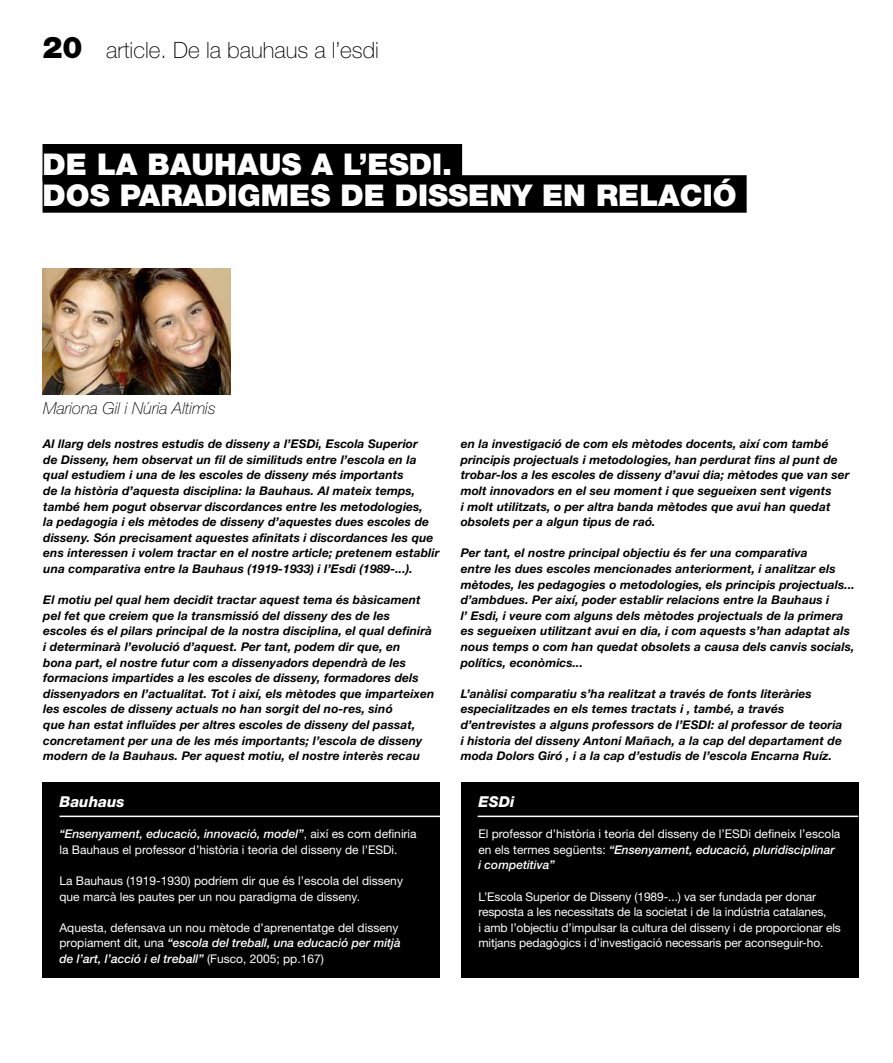
<style>
.page{position:relative;width:893px;height:1063px;background:#fff}
.page>*{position:absolute;margin:0;border:0;box-sizing:border-box;transform-origin:0 0}
.t1{font:900 30px/31.2px "Helvetica Neue";color:#fff}
.t2{font:900 30px "Helvetica Neue";color:#000}
.t3{font:100 22.5px "Helvetica Neue";color:#000}
.t4{font:italic 100 16.5px "Helvetica Neue";color:#000}
.t5{font:italic 800 15px "Helvetica Neue";color:#fff}
.t6{font:italic 700 12px/15.6px "Helvetica Neue";letter-spacing:.01em;color:#000}
.t7{font:12px/15.6px "Helvetica Neue";color:#fff}
.s1{font-weight:500;font-style:italic}
</style>
<div class="page">
<div style="left:43px;top:782px;width:397px;height:196px;background:#000"></div>
<div style="left:461px;top:782px;width:398px;height:196px;background:#000"></div>
<div style="left:43px;top:144px;width:419px;height:38px;background:#000"></div>
<div style="left:43px;top:175px;width:704px;height:38px;background:#000"></div>
<hr style="left:60px;top:816px;width:380px;height:1px;background:#fff">
<hr style="left:478px;top:816px;width:380px;height:1px;background:#fff">
<img style="left:43px;top:268px;width:188px;height:126px">
<h1 class="t2" style="left:43px;top:30px;width:42px">20</h1>
<h2 class="t3" style="left:106px;top:37px;width:274px">article. De la bauhaus a l’esdi</h2>
<h1 class="t1" style="left:43px;top:148px;width:344px">DE LA BAUHAUS A L’ESDI</h1>
<h1 class="t1" style="left:43px;top:148px;width:696px;text-indent:400px">.<br>DOS PARADIGMES DE DISSENY EN RELACIÓ</h1>
<h3 class="t4" style="left:43px;top:399px;width:174px">Mariona Gil i Núria Altimís</h3>
<p class="t6" style="left:43px;top:436px;width:398px">Al llarg dels nostres estudis de disseny a l’ESDi, Escola Superior<br>de Disseny, hem observat un fil de similituds entre l’escola en la qual estudiem i una de les escoles de disseny més importants<br>de la història d’aquesta disciplina: la Bauhaus. Al mateix temps, també hem pogut observar discordances entre les metodologies,<br>la pedagogia i els mètodes de disseny d’aquestes dues escoles de disseny. Són precisament aquestes afinitats i discordances les que ens interessen i volem tractar en el nostre article; pretenem establir una comparativa entre la Bauhaus (1919-1933) i l’Esdi (1989-...).</p>
<p class="t6" style="left:43px;top:592px;width:393px">El motiu pel qual hem decidit tractar aquest tema és bàsicament pel fet que creiem que la transmissió del disseny des de les escoles és el pilars principal de la nostra disciplina, el qual definirà i determinarà l’evolució d’aquest. Per tant, podem dir que, en<br>bona part, el nostre futur com a dissenyadors dependrà de les formacions impartides a les escoles de disseny, formadores dels dissenyadors en l’actualitat. Tot i així, els mètodes que imparteixen les escoles de disseny actuals no han sorgit del no-res, sinó<br>que han estat influïdes per altres escoles de disseny del passat, concretament per una de les més importants; l’escola de disseny modern de la Bauhaus. Per aquest motiu, el nostre interès recau</p>
<p class="t5" style="left:60px;top:793px;width:67px">Bauhaus</p>
<p class="t7" style="left:60px;top:826px;width:359px"><span class="s1">“Ensenyament, educació, innovació, model”</span>, així es com definiria la Bauhaus el professor d’història i teoria del disseny de l’ESDi.</p>
<p class="t7" style="left:60px;top:873px;width:345px">La Bauhaus (1919-1930) podríem dir que és l’escola del disseny que marcà les pautes per un nou paradigma de disseny.</p>
<p class="t7" style="left:60px;top:919px;width:343px">Aquesta, defensava un nou mètode d’aprenentatge del disseny propiament dit, una <span class="s1">“escola del treball, una educació per mitjà de l’art, l’acció i el treball”</span> (Fusco, 2005; pp.167)</p>
<p class="t6" style="left:461px;top:436px;width:390px">en la investigació de com els mètodes docents, així com també principis projectuals i metodologies, han perdurat fins al punt de trobar-los a les escoles de disseny d’avui dia; mètodes que van ser molt innovadors en el seu moment i que segueixen sent vigents<br>i molt utilitzats, o per altra banda mètodes que avui han quedat obsolets per a algun tipus de raó.</p>
<p class="t6" style="left:461px;top:545px;width:396px">Per tant, el nostre principal objectiu és fer una comparativa<br>entre les dues escoles mencionades anteriorment, i analitzar els mètodes, les pedagogies o metodologies, els principis projectuals... d’ambdues. Per així, poder establir relacions entre la Bauhaus i<br>l’ Esdi, i veure com alguns dels mètodes projectuals de la primera es segueixen utilitzant avui en dia, i com aquests s’han adaptat als nous temps o com han quedat obsolets a causa dels canvis socials, polítics, econòmics...</p>
<p class="t6" style="left:461px;top:685px;width:383px">L’anàlisi comparatiu s’ha realitzat a través de fonts literàries especialitzades en els temes tractats i , també, a través d’entrevistes a alguns professors de l’ESDI: al professor de teoria i historia del disseny Antoni Mañach, a la cap del departament de moda Dolors Giró , i a la cap d’estudis de l’escola Encarna Ruíz.</p>
<p class="t5" style="left:478px;top:793px;width:38px">ESDi</p>
<p class="t7" style="left:478px;top:826px;width:364px">El professor d’història i teoria del disseny de l’ESDi defineix l’escola en els termes següents: <span class="s1">“Ensenyament, educació, pluridisciplinar i competitiva”</span></p>
<p class="t7" style="left:478px;top:888px;width:364px">L’Escola Superior de Disseny (1989-...) va ser fundada per donar resposta a les necessitats de la societat i de la indústria catalanes,<br>i amb l’objectiu d’impulsar la cultura del disseny i de proporcionar els mitjans pedagògics i d’investigació necessaris per aconseguir-ho.</p>
</div>
